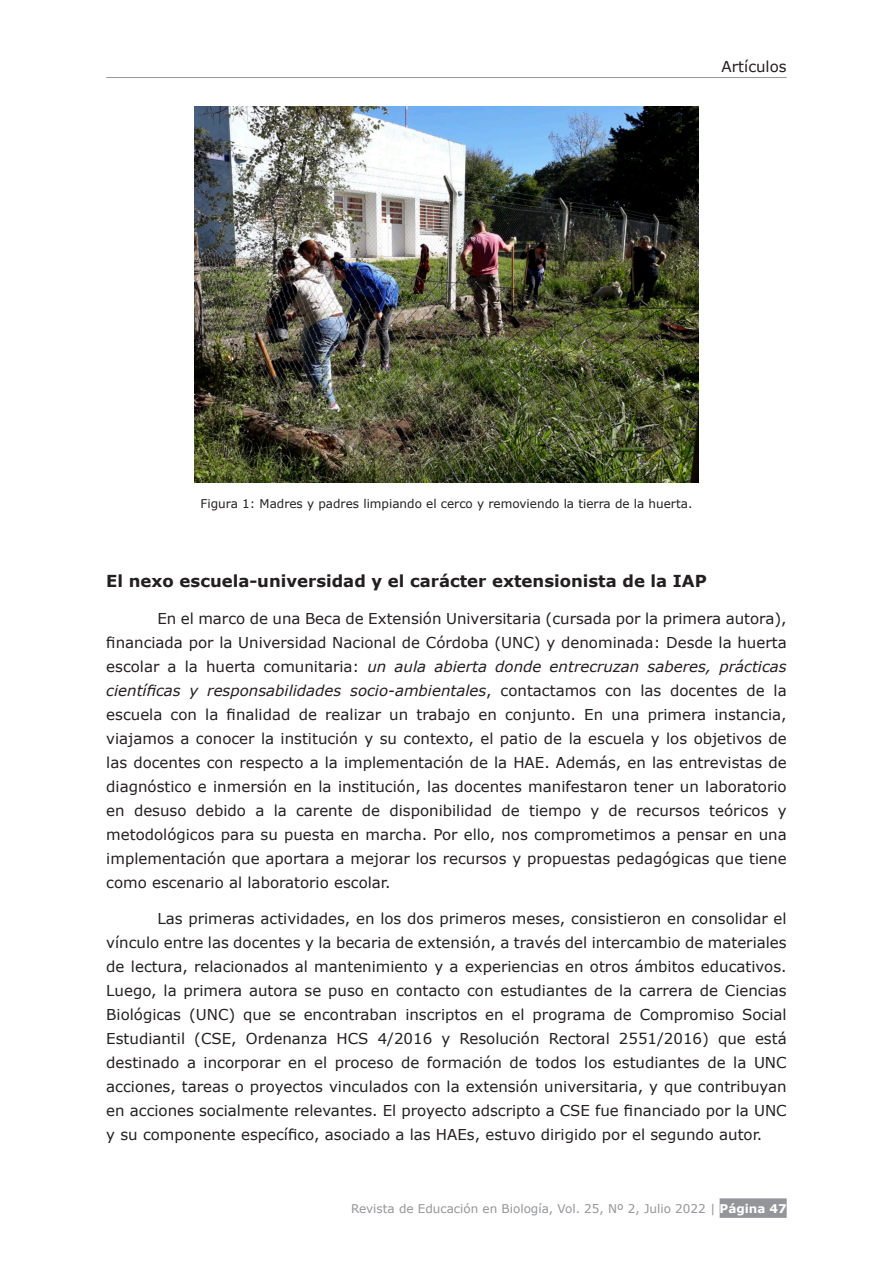
<style>
.page{position:relative;width:893px;height:1263px;background:#fff}
.page>*{position:absolute;margin:0;border:0;box-sizing:border-box;transform-origin:0 0}
.Titulo{font:700 16.5px "Verdana";color:#231f20}
.Base{font:15px/24px "Verdana";color:#231f20;text-align:justify}
.Notas_al_pie{font:12px "Verdana";color:#231f20}
.t1{font:12px "Verdana";color:#939598}
.s1{font-style:italic}
.s2{font-weight:700;color:#fff}
</style>
<div class="page">
<div style="left:720px;top:1198px;width:67px;height:20px;background:#939598"></div>
<hr style="left:106px;top:77px;width:681px;height:1px;background:#939598">
<img style="left:195px;top:106px;width:503px;height:377px">
<p class="Base" style="left:722px;top:55px;width:67px">Artículos</p>
<p class="Notas_al_pie" style="left:201px;top:496px;width:493px">Figura 1: Madres y padres limpiando el cerco y removiendo la tierra de la huerta.</p>
<p class="Titulo" style="left:106px;top:570px;width:602px">El nexo escuela-universidad y el carácter extensionista de la IAP</p>
<p class="Base" style="left:106px;top:606px;width:682px;text-indent:51px">En el marco de una Beca de Extensión Universitaria (cursada por la primera autora), financiada por la Universidad Nacional de Córdoba (UNC) y denominada: Desde la huerta escolar a la huerta comunitaria: <span class="s1">un aula abierta donde entrecruzan saberes, prácticas científicas y responsabilidades socio-ambientales</span>, contactamos con las docentes de la escuela con la finalidad de realizar un trabajo en conjunto. En una primera instancia, viajamos a conocer la institución y su contexto, el patio de la escuela y los objetivos de las docentes con respecto a la implementación de la HAE. Además, en las entrevistas de diagnóstico e inmersión en la institución, las docentes manifestaron tener un laboratorio en desuso debido a la carente de disponibilidad de tiempo y de recursos teóricos y metodológicos para su puesta en marcha. Por ello, nos comprometimos a pensar en una implementación que aportara a mejorar los recursos y propuestas pedagógicas que tiene como escenario al laboratorio escolar.</p>
<p class="Base" style="left:106px;top:907px;width:682px;text-indent:51px">Las primeras actividades, en los dos primeros meses, consistieron en consolidar el vínculo entre las docentes y la becaria de extensión, a través del intercambio de materiales de lectura, relacionados al mantenimiento y a experiencias en otros ámbitos educativos.<br>Luego, la primera autora se puso en contacto con estudiantes de la carrera de Ciencias Biológicas (UNC) que se encontraban inscriptos en el programa de Compromiso Social Estudiantil (CSE, Ordenanza HCS 4/2016 y Resolución Rectoral 2551/2016) que está destinado a incorporar en el proceso de formación de todos los estudiantes de la UNC acciones, tareas o proyectos vinculados con la extensión universitaria, y que contribuyan en acciones socialmente relevantes. El proyecto adscripto a CSE fue financiado por la UNC y su componente específico, asociado a las HAEs, estuvo dirigido por el segundo autor.</p>
<p class="t1" style="left:351px;top:1200px;width:437px">Revista de Educación en Biología, Vol. 25, Nº 2, Julio 2022 | <span class="s2">Página 47</span></p>
</div>
